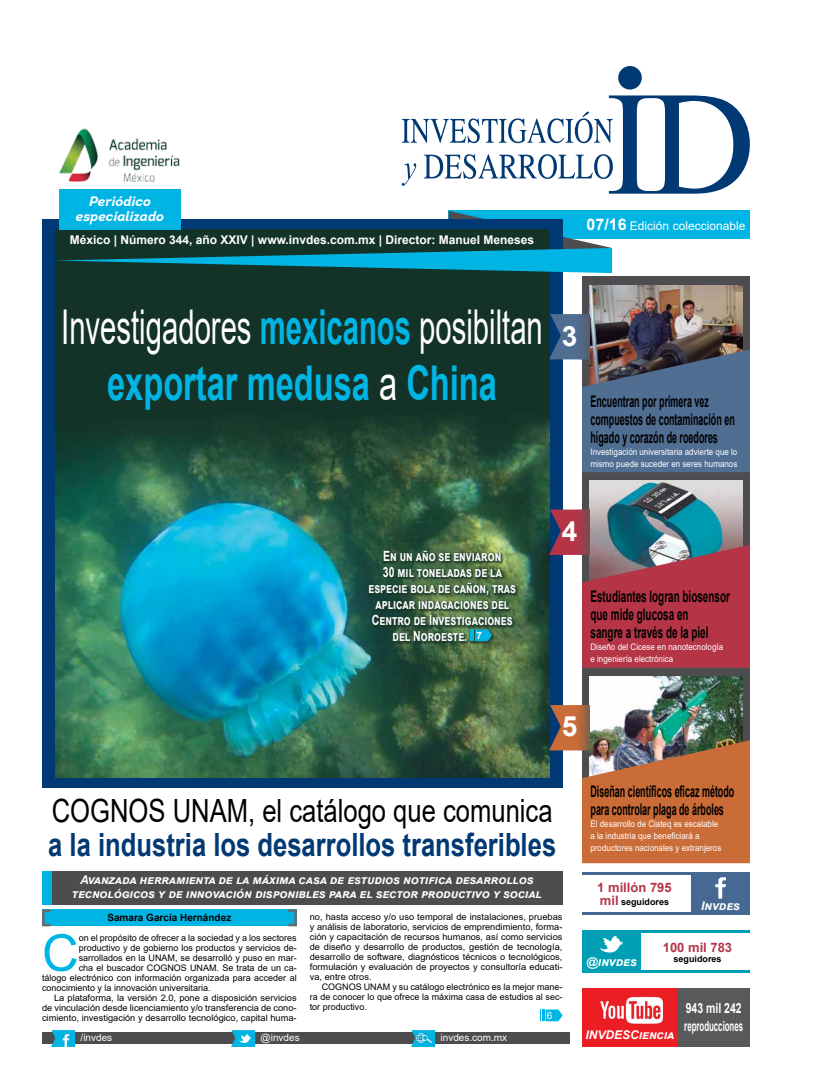
<style>
.page{position:relative;width:822px;height:1089px;background:#fff}
.page>*{position:absolute;margin:0;border:0;box-sizing:border-box;transform-origin:0 0}
.t1{font:50.9px "Arial";color:#00b5e4}
.t2{font:700 48px/56px "Arial";color:#00b5e4;text-align:center;scale:.61 1}
.t3{font:700 32px "Arial";color:#003974;scale:.8 1}
.t4{font:32px "Arial";color:#000;scale:.8 1}
.t5{font:700 28px "Arial";color:#fff}
.t6{font:700 16px/18px "Arial";color:#000;scale:.56 1}
.t7{font:700 16px/18px "Arial";color:#000;scale:.62 1}
.t8{font:700 14px/18px "Arial";color:#fff;scale:.75 1}
.t9{font:italic 700 13.7px/15px "Intro";color:#fff;text-align:center}
.t10{font:700 13px "Arial";color:#b53547}
.t11{font:italic 700 12px/14px "Arial";color:#fff;text-align:center}
.t12{font:700 12px "Arial";color:#fff}
.t13{font:12px "Arial";color:#fff}
.t14{font:10px "Arial";color:#fff}
.t15{font:700 10px "Arial";color:#000}
.t16{font:9px/10px "Arial";color:#000;text-align:justify}
.t17{font:9px/12px "Arial";color:#fff;scale:.89 1}
.t18{font:700 9px "Arial";color:#000}
.s1{font-weight:700;font-size:16px}
.s2{font-weight:400;color:#fff}
.s3{font-size:13px;color:#b53547}
</style>
<div class="page">
<div style="left:42px;top:909px;width:255px;height:17px;background:#00b5e4"></div>
<svg style="left:42px;top:909px;width:9px;height:17px"></svg>
<svg style="left:288px;top:909px;width:9px;height:17px"></svg>
<div style="left:449px;top:210px;width:301px;height:29px;background:#00b5e4"></div>
<div style="left:42px;top:219px;width:521px;height:569px;background:#003974"></div>
<img style="left:55px;top:273px;width:494px;height:504px">
<div style="left:618px;top:66px;width:24px;height:24px;background:#003974;border-radius:50%"></div>
<svg style="left:402px;top:95px;width:348px;height:99px"></svg>
<div style="left:582px;top:277px;width:168px;height:586px;background:#4d4d4f"></div>
<img style="left:590px;top:285px;width:152px;height:29px">
<img style="left:590px;top:480px;width:152px;height:30px">
<svg style="left:55px;top:211px;width:557px;height:62px"></svg>
<div style="left:59px;top:189px;width:122px;height:41px;background:#00b5e4"></div>
<img style="left:59px;top:128px;width:121px;height:54px">
<img style="left:549px;top:314px;width:201px;height:158px">
<svg style="left:573px;top:314px;width:17px;height:45px"></svg>
<svg style="left:549px;top:510px;width:201px;height:158px;background:#95596a"></svg>
<svg style="left:573px;top:510px;width:17px;height:45px"></svg>
<div style="left:677px;top:989px;width:73px;height:58px;background:#58595b"></div>
<div style="left:691px;top:872px;width:59px;height:42px;background:#456992"></div>
<svg style="left:715px;top:877px;width:11px;height:22px"></svg>
<hr style="left:582px;top:872px;width:109px;height:2px;background:#456992">
<hr style="left:582px;top:912px;width:109px;height:2px;background:#456992">
<img style="left:590px;top:676px;width:152px;height:29px">
<hr style="left:641px;top:930px;width:109px;height:3px;background:#009fb5">
<hr style="left:641px;top:970px;width:109px;height:3px;background:#009fb5">
<div style="left:582px;top:930px;width:59px;height:43px;background:#009fb5"></div>
<svg style="left:600px;top:936px;width:23px;height:17px"></svg>
<div style="left:582px;top:989px;width:95px;height:58px;background:#ed1d24"></div>
<img style="left:549px;top:705px;width:201px;height:158px">
<svg style="left:573px;top:705px;width:17px;height:45px"></svg>
<div style="left:42px;top:1033px;width:528px;height:11px;background:#4d4d4f"></div>
<svg style="left:51px;top:1030px;width:24px;height:17px"></svg>
<svg style="left:231px;top:1030px;width:24px;height:17px"></svg>
<svg style="left:411px;top:1030px;width:24px;height:17px"></svg>
<img style="left:417px;top:1034px;width:15px;height:9px">
<svg style="left:542px;top:1010px;width:21px;height:11px"></svg>
<div style="left:51px;top:871px;width:512px;height:33px;background:#4d4d4f"></div>
<div style="left:42px;top:871px;width:9px;height:33px;background:#00b5e4"></div>
<div style="left:60px;top:306px;width:488px;height:111px;background:#193629"></div>
<div style="left:368px;top:549px;width:151px;height:96px;background:#193629;opacity:.75"></div>
<svg style="left:470px;top:629px;width:22px;height:12px"></svg>
<img style="left:600px;top:996px;width:62px;height:28px">
<h3 class="t9" style="left:76px;top:193px;width:90px">Periódico especializado</h3>
<h3 class="t12" style="left:70px;top:232px;width:466px">México | Número 344, año XXIV | www.invdes.com.mx | Director: Manuel Meneses</h3>
<h3 class="t13" style="left:587px;top:218px;width:160px"><span class="s1">07/16</span> Edición coleccionable</h3>
<h2 class="t2" style="left:61px;top:300px;width:791px"><span class="s2">Investigadores</span> mexicanos <span class="s2">posibiltan </span>exportar medusa <span class="s2">a</span> China</h2>
<h3 class="t8" style="left:383px;top:547px;width:159px">En un año se enviaron</h3>
<h3 class="t8" style="left:383px;top:563px;width:160px">30 mil toneladas de la</h3>
<h3 class="t8" style="left:368px;top:579px;width:198px">especie bola de cañon, tras</h3>
<h3 class="t8" style="left:375px;top:595px;width:180px">aplicar indagaciones del</h3>
<h3 class="t8" style="left:372px;top:611px;width:189px">Centro de Investigaciones</h3>
<h3 class="t8" style="left:393px;top:627px;width:121px">del Noroeste. <sup>7</sup></h3>
<h3 class="t5" style="left:562px;top:316px;width:17px">3</h3>
<h3 class="t6" style="left:591px;top:392px;width:259px">Encuentran por primera vez compuestos de contaminación en hígado y corazón de roedores</h3>
<p class="t17" style="left:591px;top:445px;width:167px">Investigación universitaria advierte que lo mismo puede suceder en seres humanos</p>
<h3 class="t5" style="left:562px;top:511px;width:17px">4</h3>
<h3 class="t7" style="left:591px;top:587px;width:226px">Estudiantes logran biosensor que mide glucosa en<br>sangre a través de la piel</h3>
<p class="t17" style="left:591px;top:641px;width:151px">Diseño del Cicese en nanotecnología e ingeniería electrónica</p>
<h3 class="t5" style="left:562px;top:707px;width:17px">5</h3>
<h3 class="t4" style="left:52px;top:788px;width:627px">COGNOS UNAM, el catálogo que comunica</h3>
<h3 class="t3" style="left:48px;top:822px;width:636px">a la industria los desarrollos transferibles</h3>
<h3 class="t11" style="left:72px;top:873px;width:471px">Avanzada herramienta de la máxima casa de estudios notifica desarrollos tecnológicos y de innovación disponibles para el sector productivo y social</h3>
<p class="t15" style="left:107px;top:910px;width:125px">Samara García Hernández</p>
<h1 class="t1" style="left:42px;top:918px;width:38px">C</h1>
<p class="t16" style="left:79px;top:933px;width:219px">on el propósito de ofrecer a la sociedad y a los sectores</p>
<p class="t16" style="left:79px;top:943px;width:219px">productivo y de gobierno los productos y servicios de-</p>
<p class="t16" style="left:79px;top:953px;width:219px">sarrollados en la UNAM, se desarrolló y puso en mar-</p>
<p class="t16" style="left:79px;top:963px;width:219px">cha el buscador COGNOS UNAM. Se trata de un ca-</p>
<p class="t16" style="left:42px;top:973px;width:256px">tálogo electrónico con información organizada para acceder al</p>
<p class="t16" style="left:42px;top:983px;width:170px">conocimiento y la innovación universitaria.</p>
<p class="t16" style="left:54px;top:993px;width:244px">La plataforma, la versión 2.0, pone a disposición servicios</p>
<p class="t16" style="left:42px;top:1003px;width:256px">de vinculación desde licenciamiento y/o transferencia de cono-</p>
<p class="t16" style="left:42px;top:1013px;width:256px">cimiento, investigación y desarrollo tecnológico, capital huma-</p>
<p class="t16" style="left:310px;top:912px;width:254px">no, hasta acceso y/o uso temporal de instalaciones, pruebas y análisis de laboratorio, servicios de emprendimiento, forma&shy;ción y capacitación de recursos humanos, así como servicios de diseño y desarrollo de productos, gestión de tecnología, desarrollo de software, diagnósticos técnicos o tecnológicos, formulación y evaluación de proyectos y consultoría educati&shy;va, entre otros.</p>
<p class="t16" style="left:310px;top:982px;width:254px;text-indent:12px">COGNOS UNAM y su catálogo electrónico es la mejor mane&shy;ra de conocer lo que ofrece la máxima casa de estudios al sec&shy;tor productivo.</p>
<p class="t14" style="left:547px;top:1009px;width:7px">6</p>
<p class="t14" style="left:81px;top:1031px;width:33px">/invdes</p>
<p class="t14" style="left:261px;top:1031px;width:41px">@invdes</p>
<p class="t14" style="left:441px;top:1031px;width:68px">invdes.com.mx</p>
<h3 class="t6" style="left:591px;top:783px;width:258px">Diseñan científicos eficaz método para controlar plaga de árboles</h3>
<p class="t17" style="left:591px;top:818px;width:149px">El desarrollo de Ciateq es escalable a la industria que beneficiará a productores nacionales y extranjeros</p>
<h3 class="t10" style="left:597px;top:879px;width:76px">1 millón 795</h3>
<p class="t18" style="left:600px;top:896px;width:71px"><span class="s3">mil</span> seguidores</p>
<h3 class="t11" style="left:701px;top:899px;width:40px">Invdes</h3>
<h3 class="t11" style="left:586px;top:955px;width:52px">@invdes</h3>
<h3 class="t10" style="left:663px;top:938px;width:71px">100 mil 783</h3>
<p class="t18" style="left:674px;top:952px;width:50px">seguidores</p>
<h3 class="t11" style="left:585px;top:1029px;width:90px">INVDESCiencia</h3>
<h3 class="t8" style="left:684px;top:999px;width:80px">943 mil 242 reproducciones</h3>
</div>
